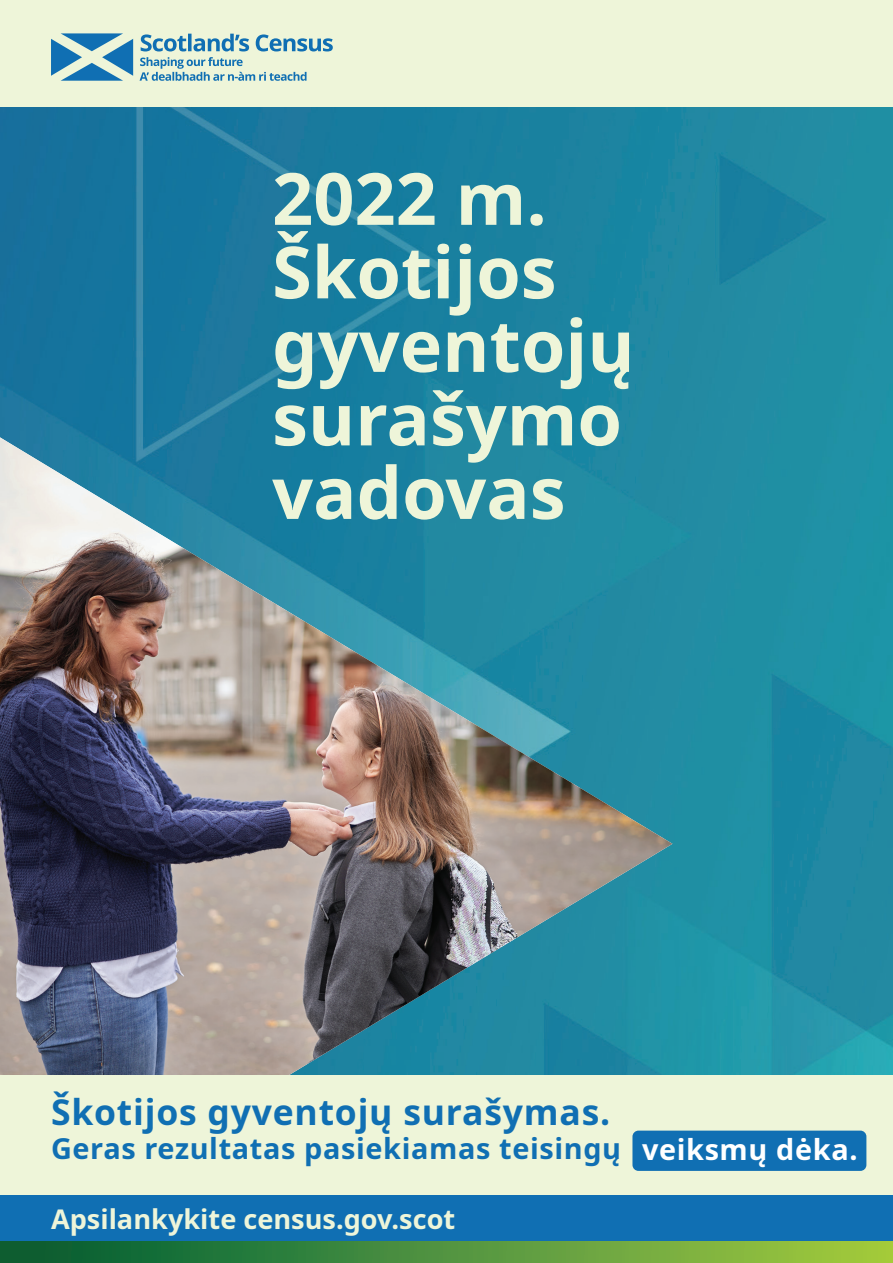
<style>
.page{position:relative;width:893px;height:1263px;background:#fff}
.page>*{position:absolute;margin:0;border:0;box-sizing:border-box;transform-origin:0 0}
.t1{font:700 72px/73.5px "Noto Sans";color:#eef5d9}
.t2{font:700 35.55px "Noto Sans";letter-spacing:.02em;color:#106fb3}
.t3{font:700 28.8px "Noto Sans";letter-spacing:.02em;color:#106fb3}
.t4{font:700 27.15px "Noto Sans";color:#eef5d9}
.s1{color:#fff}
</style>
<div class="page">
<img style="left:0;top:106px;width:893px;height:969px">
<img style="left:0;top:437px;width:672px;height:638px">
<div style="left:0;top:0;width:893px;height:106px;background:#eef5d9"></div>
<svg style="left:141px;top:34px;width:192px;height:17px"></svg>
<svg style="left:51px;top:33px;width:82px;height:48px"></svg>
<svg style="left:140px;top:57px;width:167px;height:24px"></svg>
<div style="left:0;top:1075px;width:893px;height:187px;background:#eef5d9"></div>
<div style="left:0;top:1195px;width:893px;height:67px;background:#106fb3"></div>
<div style="left:0;top:1242px;width:893px;height:21px;background:linear-gradient(to right,#005a37,#a4cc42)"></div>
<div style="left:632px;top:1130px;width:234px;height:41px;background:#106fb3;border-radius:6px"></div>
<h1 class="t1" style="left:272px;top:164px;width:364px">2022 m.<br>Škotijos gyventojų surašymo vadovas</h1>
<p class="t2" style="left:51px;top:1087px;width:561px">Škotijos gyventojų surašymas.</p>
<p class="t3" style="left:51px;top:1128px;width:808px">Geras rezultatas pasiekiamas teisingų <span class="s1">veiksmų dėka.</span></p>
<p class="t4" style="left:51px;top:1199px;width:406px">Apsilankykite census.gov.scot</p>
</div>
